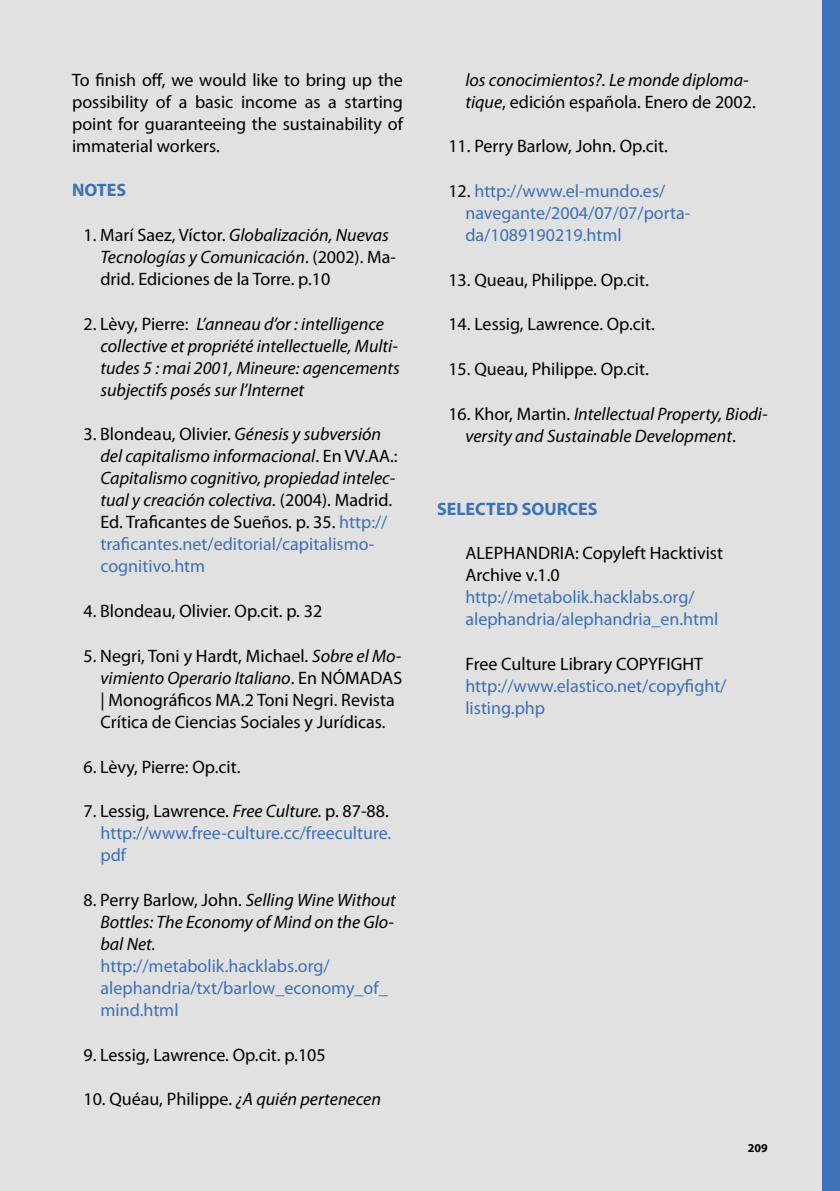
<style>
.page{position:relative;width:840px;height:1191px;background:#fff}
.page>*{position:absolute;margin:0;border:0;box-sizing:border-box;transform-origin:0 0}
.t1{font:18px/22px "Myriad Pro";color:#000}
.t2{font:italic 18px/22px "Myriad Pro";color:#000}
.t3{font:18px/22px "Myriad Pro";color:#3c71b6}
.t4{font:700 18px "Myriad Pro";color:#3c71b6}
.t5{font:700 12px "Myriad Pro";color:#000}
.s1{font-style:italic}
.s2{font-style:normal}
.s3{font-style:normal;color:#3c71b6}
.s4{color:#000}
.s5{font-style:italic;color:#000}
</style>
<div class="page">
<div style="left:0;top:0;width:839px;height:1191px;background:#e1e1e1"></div>
<div style="left:822px;top:0;width:17px;height:1191px;background:#3c71b6"></div>
<p class="t1" style="left:72px;top:69px;width:332px;text-align:justify">To finish off, we would like to bring up the possibility of a basic income as a starting point for guaranteeing the sustainability of immaterial workers.</p>
<p class="t4" style="left:72px;top:180px;width:56px">NOTES</p>
<p class="t1" style="left:100px;top:224px;width:297px;text-indent:-17px">1. Marí Saez, Víctor. <span class="s1">Globalización, Nuevas<br>Tecnologías y Comunicación</span>. (2002). Ma&shy;drid. Ediciones de la Torre. p.10</p>
<p class="t2" style="left:100px;top:313px;width:300px;text-indent:-17px"><span class="s2">2. Lèvy, Pierre:</span> L’anneau d’or : intelligence collective et propriété intellectuelle, Multi&shy;tudes 5 : mai 2001, Mineure: agencements subjectifs posés sur l’Internet</p>
<p class="t2" style="left:100px;top:424px;width:298px;text-indent:-17px"><span class="s2">3. Blondeau, Olivier.</span> Génesis y subversión del capitalismo informacional<span class="s2">. En VV.AA.:<br></span>Capitalismo cognitivo, propiedad intelec&shy;tual y creación colectiva. <span class="s2">(2004). Madrid.<br>Ed. Traficantes de Sueños. p. 35.</span> <span class="s3">http:// traficantes.net/editorial/capitalismo&shy;cognitivo.htm</span></p>
<p class="t1" style="left:83px;top:600px;width:240px">4. Blondeau, Olivier. Op.cit. p. 32</p>
<p class="t1" style="left:100px;top:645px;width:303px;text-indent:-17px">5. Negri, Toni y Hardt, Michael. <span class="s1">Sobre el Mo&shy;vimiento Operario Italiano</span>. En NÓMADAS | Monográficos MA.2 Toni Negri. Revista Crítica de Ciencias Sociales y Jurídicas.</p>
<p class="t1" style="left:83px;top:756px;width:158px">6. Lèvy, Pierre: Op.cit.</p>
<p class="t3" style="left:100px;top:800px;width:292px;text-indent:-17px"><span class="s4">7. Lessig, Lawrence.</span> <span class="s5">Free Culture.</span> <span class="s4">p. 87-88. </span>http://www.free-culture.cc/freeculture. pdf</p>
<p class="t2" style="left:100px;top:889px;width:297px;text-align:justify;text-indent:-17px"><span class="s2">8. Perry Barlow, John.</span> Selling Wine Without Bottles: The Economy of Mind on the Glo&shy;bal Net.</p>
<p class="t3" style="left:100px;top:955px;width:288px">http://metabolik.hacklabs.org/ alephandria/txt/barlow_economy_of_ mind.html</p>
<p class="t1" style="left:83px;top:1044px;width:244px">9. Lessig, Lawrence. Op.cit. p.105</p>
<p class="t1" style="left:83px;top:1088px;width:299px">10. Quéau, Philippe. <span class="s1">¿A quién pertenecen</span></p>
<p class="t2" style="left:465px;top:69px;width:292px">los conocimientos?<span class="s2">.</span> Le monde diploma&shy;tique<span class="s2">, edición española. Enero de 2002.</span></p>
<p class="t1" style="left:448px;top:135px;width:221px">11. Perry Barlow, John. Op.cit.</p>
<p class="t3" style="left:465px;top:180px;width:226px;text-indent:-17px"><span class="s4">12.</span> http://www.el-mundo.es/ navegante/2004/07/07/porta&shy;da/1089190219.html</p>
<p class="t1" style="left:448px;top:269px;width:202px">13. Queau, Philippe. Op.cit.</p>
<p class="t1" style="left:448px;top:314px;width:208px">14. Lessig, Lawrence. Op.cit.</p>
<p class="t1" style="left:448px;top:358px;width:202px">15. Queau, Philippe. Op.cit.</p>
<p class="t2" style="left:465px;top:403px;width:303px;text-indent:-17px"><span class="s2">16. Khor, Martin.</span> Intellectual Property, Biodi&shy;versity and Sustainable Development<span class="s2">.</span></p>
<p class="t4" style="left:437px;top:498px;width:162px">SELECTED SOURCES</p>
<p class="t1" style="left:465px;top:543px;width:259px">ALEPHANDRIA: Copyleft Hacktivist<br>Archive v.1.0</p>
<p class="t3" style="left:465px;top:587px;width:254px">http://metabolik.hacklabs.org/ alephandria/alephandria_en.html</p>
<p class="t1" style="left:465px;top:653px;width:239px">Free Culture Library COPYFIGHT</p>
<p class="t3" style="left:465px;top:675px;width:262px">http://www.elastico.net/copyfight/ listing.php</p>
<p class="t5" style="left:747px;top:1141px;width:21px">209</p>
</div>
